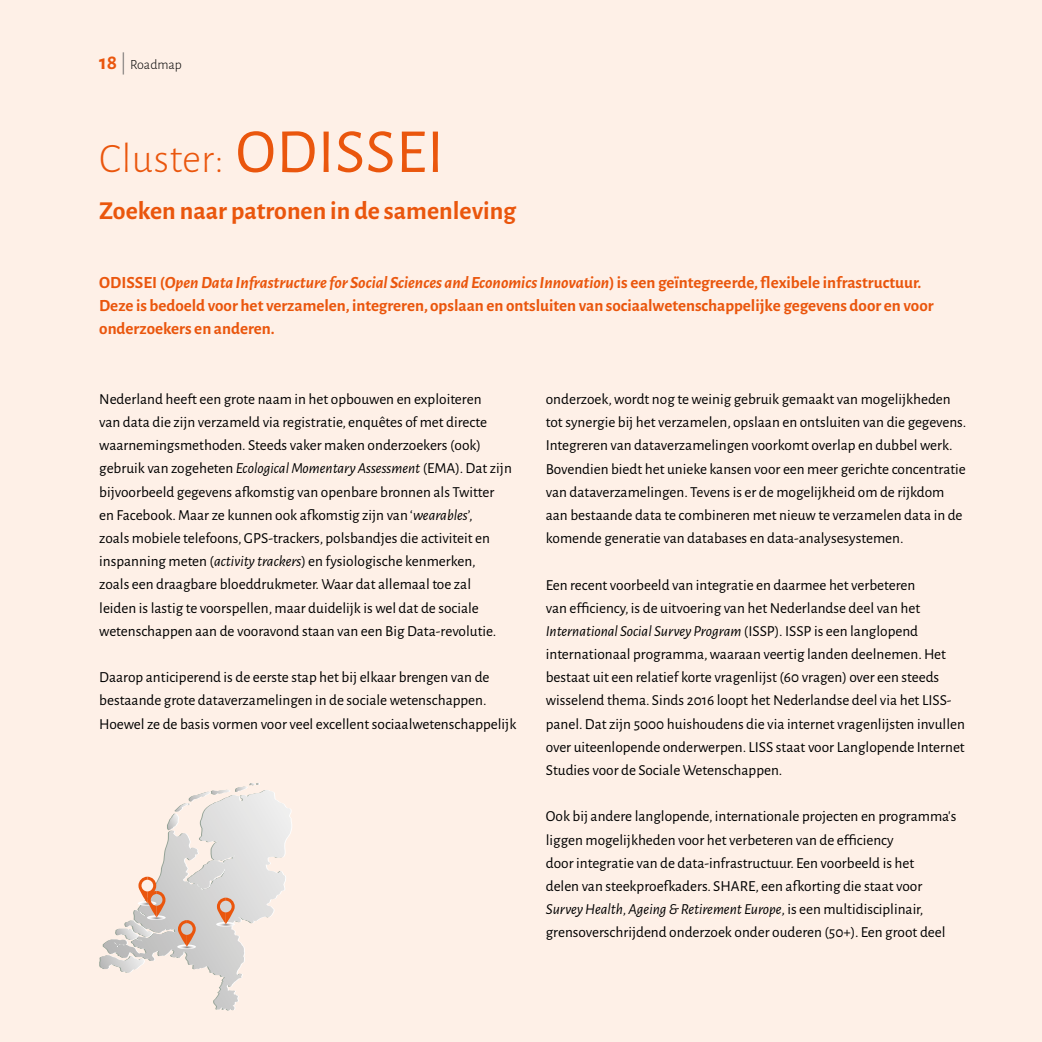
<style>
.page{position:relative;width:1042px;height:1042px;background:#fef0e7}
.page>*{position:absolute;margin:0;border:0;box-sizing:border-box;transform-origin:0 0}
.t1{font:300 42px "Alegreya Sans";letter-spacing:.01em;color:#ea560d}
.t2{font:700 25.9px "Alegreya Sans";color:#ea560d}
.t3{font:700 17.15px/23.3px "Alegreya Sans";color:#ea560d}
.t4{font:15.4px/23.1px "Alegreya Sans";color:#000}
.t5{font:300 14px "Alegreya Sans";color:#000}
.s1{font-weight:700;font-size:21px;color:#ea560d}
.s2{font-size:21px;color:#646363}
.s3{font-weight:400;font-size:63px}
.s4{font-style:italic}
</style>
<div class="page">
<svg style="left:99px;top:783px;width:193px;height:227px"></svg>
<p class="t5" style="left:99px;top:56px;width:84px"><span class="s1">18</span> <span class="s2">|</span> Roadmap</p>
<h1 class="t1" style="left:99px;top:131px;width:346px">Cluster: <span class="s3">ODISSEI</span></h1>
<h2 class="t2" style="left:99px;top:191px;width:418px">Zoeken naar patronen in de samenleving</h2>
<p class="t3" style="left:99px;top:270px;width:836px">ODISSEI (<span class="s4">Open Data Infrastructure for Social Sciences and Economics Innovation</span>) is een geïntegreerde, flexibele infrastructuur.<br>Deze is bedoeld voor het verzamelen, integreren, opslaan en ontsluiten van sociaalwetenschappelijke gegevens door en voor onderzoekers en anderen.</p>
<p class="t4" style="left:99px;top:387px;width:414px">Nederland heeft een grote naam in het opbouwen en exploiteren<br>van data die zijn verzameld via registratie, enquêtes of met directe waarnemingsmethoden. Steeds vaker maken onderzoekers (ook) gebruik van zogeheten <span class="s4">Ecological Momentary Assessment</span> (EMA). Dat zijn bijvoorbeeld gegevens afkomstig van openbare bronnen als Twitter en Facebook. Maar ze kunnen ook afkomstig zijn van ‘<span class="s4">wearables</span>’,<br>zoals mobiele telefoons, GPS-trackers, polsbandjes die activiteit en inspanning meten (<span class="s4">activity trackers</span>) en fysiologische kenmerken,<br>zoals een draagbare bloeddrukmeter. Waar dat allemaal toe zal leiden is lastig te voorspellen, maar duidelijk is wel dat de sociale wetenschappen aan de vooravond staan van een Big Data-revolutie.</p>
<p class="t4" style="left:99px;top:665px;width:418px">Daarop anticiperend is de eerste stap het bij elkaar brengen van de bestaande grote dataverzamelingen in de sociale wetenschappen.<br>Hoewel ze de basis vormen voor veel excellent sociaalwetenschappelijk</p>
<p class="t4" style="left:546px;top:387px;width:422px">onderzoek, wordt nog te weinig gebruik gemaakt van mogelijkheden tot synergie bij het verzamelen, opslaan en ontsluiten van die gegevens.<br>Integreren van dataverzamelingen voorkomt overlap en dubbel werk.<br>Bovendien biedt het unieke kansen voor een meer gerichte concentratie van dataverzamelingen. Tevens is er de mogelijkheid om de rijkdom aan bestaande data te combineren met nieuw te verzamelen data in de komende generatie van databases en data-analysesystemen.</p>
<p class="t4" style="left:546px;top:572px;width:421px">Een recent voorbeeld van integratie en daarmee het verbeteren<br>van efficiency, is de uitvoering van het Nederlandse deel van het <span class="s4">International Social Survey Program</span> (ISSP). ISSP is een langlopend internationaal programma, waaraan veertig landen deelnemen. Het bestaat uit een relatief korte vragenlijst (60 vragen) over een steeds wisselend thema. Sinds 2016 loopt het Nederlandse deel via het LISS&shy;panel. Dat zijn 5000 huishoudens die via internet vragenlijsten invullen over uiteenlopende onderwerpen. LISS staat voor Langlopende Internet Studies voor de Sociale Wetenschappen.</p>
<p class="t4" style="left:546px;top:804px;width:412px">Ook bij andere langlopende, internationale projecten en programma’s liggen mogelijkheden voor het verbeteren van de efficiency<br>door integratie van de data-infrastructuur. Een voorbeeld is het<br>delen van steekproefkaders. SHARE, een afkorting die staat voor <span class="s4">Survey Health, Ageing &amp; Retirement Europe</span>, is een multidisciplinair, grensoverschrijdend onderzoek onder ouderen (50+). Een groot deel</p>
</div>
